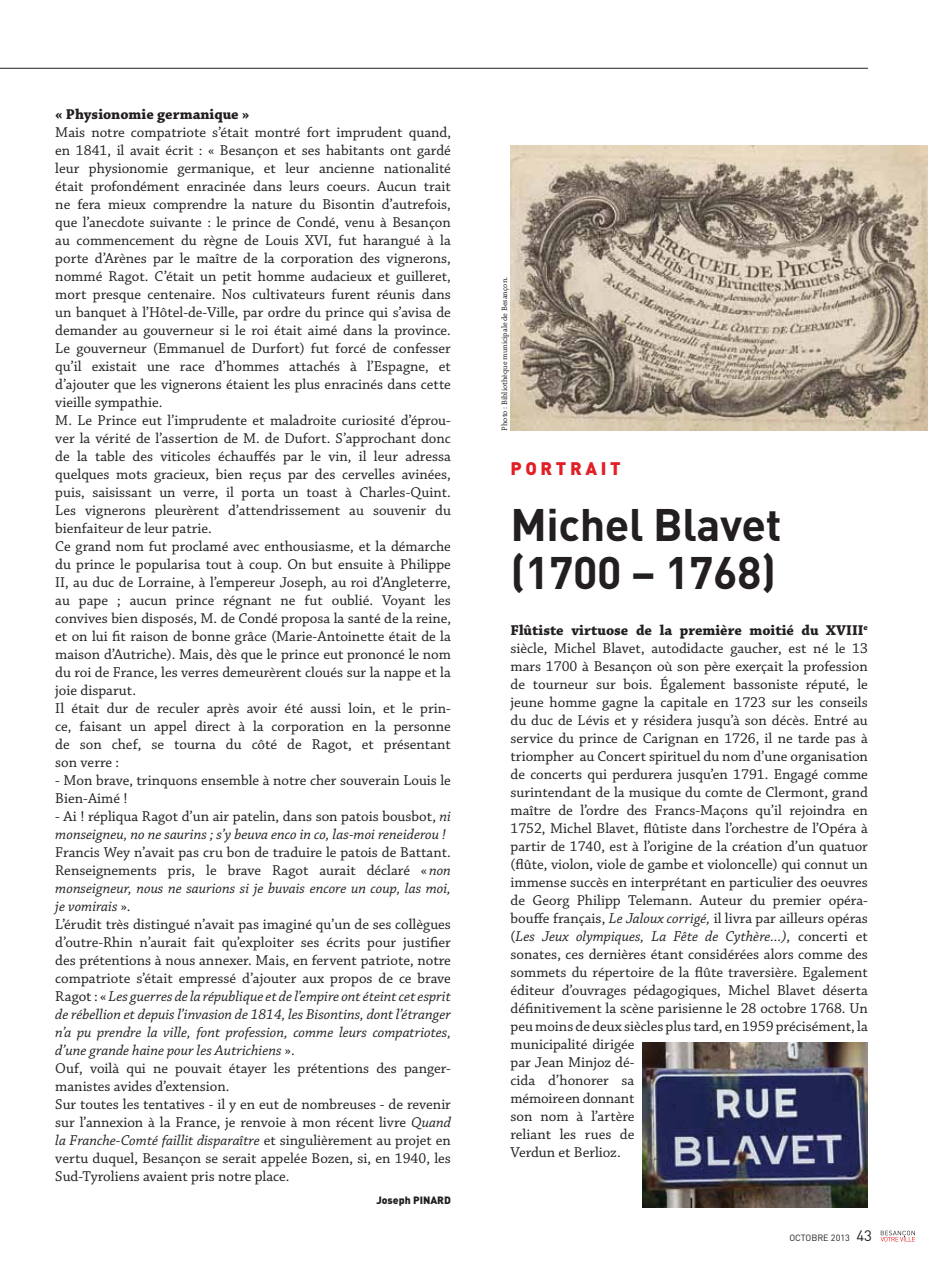
<style>
.page{position:relative;width:936px;height:1276px;background:#fff}
.page>*{position:absolute;margin:0;border:0;box-sizing:border-box;transform-origin:0 0}
.t1{font:700 45px/48px "DIN";letter-spacing:-.01em;color:#231f20}
.t2{font:900 18px "DIN";letter-spacing:.2em;color:#e21e26}
.t3{font:15px/18px "Chaparral Pro";color:#231f20}
.t4{font:italic 15px/18px "Chaparral Pro";color:#231f20}
.t5{font:700 15px "Chaparral Pro";color:#231f20}
.t6{font:900 10.5px "DIN";color:#231f20}
.t7{font:9px "DIN";color:#231f20}
.t8{font:8.25px "Chaparral Pro";color:#231f20}
.s1{font-style:normal}
.s2{font-style:italic}
.s3{font-weight:700}
.s4{font-size:15px}
</style>
<div class="page">
<hr style="left:0;top:68px;width:867px;height:1px;background:#231f20">
<svg style="left:880px;top:1230px;width:34px;height:11px"></svg>
<img style="left:510px;top:145px;width:417px;height:286px">
<img style="left:643px;top:1042px;width:224px;height:166px">
<p class="t5" style="left:55px;top:108px;width:196px">« Physionomie germanique »</p>
<p class="t3" style="left:55px;top:125px;width:397px">Mais notre compatriote s’était montré fort imprudent quand, en 1841, il avait écrit : « Besançon et ses habitants ont gardé leur physionomie germanique, et leur ancienne nationalité était profondément enracinée dans leurs coeurs. Aucun trait ne fera mieux comprendre la nature du Bisontin d’autrefois, que l’anecdote suivante : le prince de Condé, venu à Besançon au commencement du règne de Louis XVI, fut harangué à la porte d’Arènes par le maître de la corporation des vignerons, nommé Ragot. C’était un petit homme audacieux et guilleret, mort presque centenaire. Nos cultivateurs furent réunis dans un banquet à l’Hôtel-de-Ville, par ordre du prince qui s’avisa de demander au gouverneur si le roi était aimé dans la province.<br>Le gouverneur (Emmanuel de Durfort) fut forcé de confesser qu’il existait une race d’hommes attachés à l’Espagne, et d’ajouter que les vignerons étaient les plus enracinés dans cette vieille sympathie.<br>M. Le Prince eut l’imprudente et maladroite curiosité d’éprou&shy;ver la vérité de l’assertion de M. de Dufort. S’approchant donc de la table des viticoles échauffés par le vin, il leur adressa quelques mots gracieux, bien reçus par des cervelles avinées, puis, saisissant un verre, il porta un toast à Charles-Quint.<br>Les vignerons pleurèrent d’attendrissement au souvenir du bienfaiteur de leur patrie.<br>Ce grand nom fut proclamé avec enthousiasme, et la démarche du prince le popularisa tout à coup. On but ensuite à Philippe II, au duc de Lorraine, à l’empereur Joseph, au roi d’Angleterre, au pape ; aucun prince régnant ne fut oublié. Voyant les convives bien disposés, M. de Condé proposa la santé de la reine, et on lui fit raison de bonne grâce (Marie-Antoinette était de la maison d’Autriche). Mais, dès que le prince eut prononcé le nom du roi de France, les verres demeurèrent cloués sur la nappe et la joie disparut.<br>Il était dur de reculer après avoir été aussi loin, et le prin&shy;ce, faisant un appel direct à la corporation en la personne de son chef, se tourna du côté de Ragot, et présentant son verre :</p>
<p class="t3" style="left:55px;top:773px;width:397px">- Mon brave, trinquons ensemble à notre cher souverain Louis le<br>Bien-Aimé !</p>
<p class="t4" style="left:55px;top:809px;width:397px"><span class="s1">- Ai ! répliqua Ragot d’un air patelin, dans son patois bousbot,</span> ni monseigneu, no ne saurins ; s’y beuva enco in co, las-moi reneiderou !</p>
<p class="t3" style="left:55px;top:845px;width:397px">Francis Wey n’avait pas cru bon de traduire le patois de Battant.<br>Renseignements pris, le brave Ragot aurait déclaré « <span class="s2">non monseigneur, nous ne saurions si je buvais encore un coup, las moi, je vomirais</span> ».<br>L’érudit très distingué n’avait pas imaginé qu’un de ses collègues d’outre-Rhin n’aurait fait qu’exploiter ses écrits pour justifier des prétentions à nous annexer. Mais, en fervent patriote, notre compatriote s’était empressé d’ajouter aux propos de ce brave Ragot : « <span class="s2">Les guerres de la république et de l’empire ont éteint cet esprit de rébellion et depuis l’invasion de 1814, les Bisontins, dont l’étranger n’a pu prendre la ville, font profession, comme leurs compatriotes, d’une grande haine pour les Autrichiens</span> ».<br>Ouf, voilà qui ne pouvait étayer les prétentions des panger&shy;manistes avides d’extension.<br>Sur toutes les tentatives - il y en eut de nombreuses - de revenir sur l’annexion à la France, je renvoie à mon récent livre <span class="s2">Quand la Franche-Comté faillit disparaître</span> et singulièrement au projet en vertu duquel, Besançon se serait appelée Bozen, si, en 1940, les Sud-Tyroliens avaient pris notre place.</p>
<p class="t6" style="left:376px;top:1194px;width:76px">Joseph PINARD</p>
<p class="t8" style="left:501px;top:431px;width:155px;rotate:-90deg">Photo : Bibliothèque municipale de Besançon.</p>
<p class="t2" style="left:510px;top:458px;width:112px">PORTRAIT</p>
<h1 class="t1" style="left:510px;top:506px;width:272px">Michel Blavet (1700 – 1768)</h1>
<p class="t3" style="left:510px;top:622px;width:359px"><span class="s3">Flûtiste virtuose de la première moitié du XVIII</span><sup>e </sup>siècle, Michel Blavet, autodidacte gaucher, est né le 13 mars 1700 à Besançon où son père exerçait la profession de tourneur sur bois. Également bassoniste réputé, le jeune homme gagne la capitale en 1723 sur les conseils du duc de Lévis et y résidera jusqu’à son décès. Entré au service du prince de Carignan en 1726, il ne tarde pas à triompher au Concert spirituel du nom d’une organisation de concerts qui perdurera jusqu’en 1791. Engagé comme surintendant de la musique du comte de Clermont, grand maître de l’ordre des Francs-Maçons qu’il rejoindra en 1752, Michel Blavet, flûtiste dans l’orchestre de l’Opéra à partir de 1740, est à l’origine de la création d’un quatuor (flûte, violon, viole de gambe et violoncelle) qui connut un immense succès en interprétant en particulier des oeuvres de Georg Philipp Telemann. Auteur du premier opéra&shy;bouffe français, <span class="s2">Le Jaloux corrigé,</span> il livra par ailleurs opéras (<span class="s2">Les Jeux olympiques, La Fête de Cythère...)</span>, concerti et sonates, ces dernières étant considérées alors comme des sommets du répertoire de la flûte traversière. Egalement éditeur d’ouvrages pédagogiques, Michel Blavet déserta définitivement la scène parisienne le 28 octobre 1768. Un peu moins de deux siècles plus tard, en 1959 précisément, la municipalité dirigée<br>par Jean Minjoz dé-<br>cida d’honorer sa<br>mémoire en donnant<br>son nom à l’artère<br>reliant les rues de<br>Verdun et Berlioz.</p>
<p class="t7" style="left:789px;top:1235px;width:84px">OCTOBRE 2013 <span class="s4">43</span></p>
</div>
